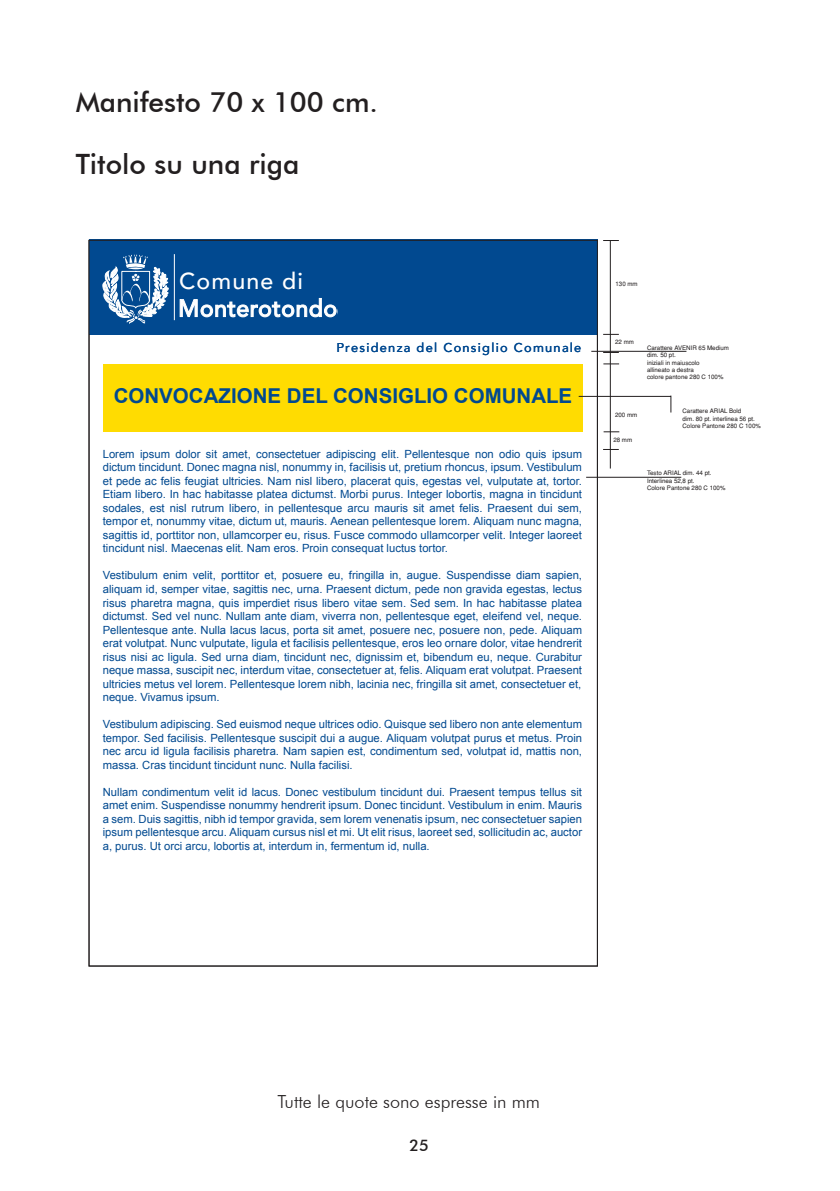
<style>
.page{position:relative;width:840px;height:1191px;background:#fff}
.page>*{position:absolute;margin:0;border:0;box-sizing:border-box;transform-origin:0 0}
.t1{font:500 28px "Futura BT";color:#231f20}
.t2{font:500 23.2px "Avenir";letter-spacing:.05em;color:#fff}
.t3{font:700 20.4px "Arial";color:#014990}
.t4{font:300 18px "Futura BT";color:#231f20}
.t5{font:500 16px "Futura BT";color:#231f20}
.t6{font:500 12.8px "Avenir";letter-spacing:.1em;color:#014990}
.t7{font:11.2px/13.6px "Arial";color:#014990;text-align:justify}
.t8{font:6.2px/7.4px "Helvetica";color:#231f20}
</style>
<div class="page">
<div style="left:89px;top:239px;width:508px;height:94px;background:#014990"></div>
<div style="left:104px;top:364px;width:478px;height:68px;background:#ffdc01"></div>
<hr style="left:174px;top:254px;width:1px;height:66px;background:#fff">
<svg style="left:103px;top:254px;width:66px;height:70px"></svg>
<hr style="left:591px;top:351px;width:95px;height:1px;background:#231f20">
<hr style="left:585px;top:477px;width:96px;height:1px;background:#231f20">
<hr style="left:609px;top:240px;width:1px;height:228px;background:#231f20">
<svg style="left:603px;top:240px;width:15px;height:1px"></svg>
<svg style="left:603px;top:334px;width:15px;height:1px"></svg>
<svg style="left:603px;top:352px;width:15px;height:1px"></svg>
<svg style="left:603px;top:363px;width:15px;height:1px"></svg>
<svg style="left:603px;top:431px;width:16px;height:1px"></svg>
<svg style="left:603px;top:449px;width:15px;height:1px"></svg>
<hr style="left:578px;top:396px;width:92px;height:1px;background:#231f20">
<svg style="left:670px;top:395px;width:1px;height:17px"></svg>
<svg style="left:179px;top:298px;width:157px;height:20px"></svg>
<h1 class="t1" style="left:76px;top:85px;width:304px">Manifesto 70 x 100 cm.</h1>
<h1 class="t1" style="left:76px;top:147px;width:225px">Titolo su una riga</h1>
<h2 class="t2" style="left:179px;top:267px;width:125px">Comune di</h2>
<p class="t6" style="left:336px;top:340px;width:246px">Presidenza del Consiglio Comunale</p>
<h3 class="t3" style="left:114px;top:382px;width:460px">CONVOCAZIONE DEL CONSIGLIO COMUNALE</h3>
<p class="t7" style="left:103px;top:447px;width:480px">Lorem ipsum dolor sit amet, consectetuer adipiscing elit. Pellentesque non odio quis ipsum dictum tincidunt. Donec magna nisl, nonummy in, facilisis ut, pretium rhoncus, ipsum. Vestibulum et pede ac felis feugiat ultricies. Nam nisl libero, placerat quis, egestas vel, vulputate at, tortor.<br>Etiam libero. In hac habitasse platea dictumst. Morbi purus. Integer lobortis, magna in tincidunt sodales, est nisl rutrum libero, in pellentesque arcu mauris sit amet felis. Praesent dui sem, tempor et, nonummy vitae, dictum ut, mauris. Aenean pellentesque lorem. Aliquam nunc magna, sagittis id, porttitor non, ullamcorper eu, risus. Fusce commodo ullamcorper velit. Integer laoreet tincidunt nisl. Maecenas elit. Nam eros. Proin consequat luctus tortor.</p>
<p class="t7" style="left:103px;top:569px;width:480px">Vestibulum enim velit, porttitor et, posuere eu, fringilla in, augue. Suspendisse diam sapien, aliquam id, semper vitae, sagittis nec, urna. Praesent dictum, pede non gravida egestas, lectus risus pharetra magna, quis imperdiet risus libero vitae sem. Sed sem. In hac habitasse platea dictumst. Sed vel nunc. Nullam ante diam, viverra non, pellentesque eget, eleifend vel, neque.<br>Pellentesque ante. Nulla lacus lacus, porta sit amet, posuere nec, posuere non, pede. Aliquam erat volutpat. Nunc vulputate, ligula et facilisis pellentesque, eros leo ornare dolor, vitae hendrerit risus nisi ac ligula. Sed urna diam, tincidunt nec, dignissim et, bibendum eu, neque. Curabitur neque massa, suscipit nec, interdum vitae, consectetuer at, felis. Aliquam erat volutpat. Praesent ultricies metus vel lorem. Pellentesque lorem nibh, lacinia nec, fringilla sit amet, consectetuer et, neque. Vivamus ipsum.</p>
<p class="t7" style="left:103px;top:717px;width:480px">Vestibulum adipiscing. Sed euismod neque ultrices odio. Quisque sed libero non ante elementum tempor. Sed facilisis. Pellentesque suscipit dui a augue. Aliquam volutpat purus et metus. Proin nec arcu id ligula facilisis pharetra. Nam sapien est, condimentum sed, volutpat id, mattis non, massa. Cras tincidunt tincidunt nunc. Nulla facilisi.</p>
<p class="t7" style="left:103px;top:785px;width:480px">Nullam condimentum velit id lacus. Donec vestibulum tincidunt dui. Praesent tempus tellus sit amet enim. Suspendisse nonummy hendrerit ipsum. Donec tincidunt. Vestibulum in enim. Mauris a sem. Duis sagittis, nibh id tempor gravida, sem lorem venenatis ipsum, nec consectetuer sapien ipsum pellentesque arcu. Aliquam cursus nisl et mi. Ut elit risus, laoreet sed, sollicitudin ac, auctor a, purus. Ut orci arcu, lobortis at, interdum in, fermentum id, nulla.</p>
<p class="t8" style="left:615px;top:280px;width:24px">130 mm</p>
<p class="t8" style="left:614px;top:338px;width:20px">22 mm</p>
<p class="t8" style="left:646px;top:344px;width:83px">Carattere AVENIR 65 Medium dim. 50 pt.<br>iniziali in maiuscolo<br>allineato a destra<br>colore pantone 280 C 100%</p>
<p class="t8" style="left:614px;top:410px;width:24px">200 mm</p>
<p class="t8" style="left:613px;top:436px;width:20px">28 mm</p>
<p class="t8" style="left:682px;top:407px;width:80px">Carattere ARIAL Bold<br>dim. 80 pt. interlinea 56 pt.<br>Colore Pantone 280 C 100%</p>
<p class="t8" style="left:646px;top:469px;width:80px">Testo ARIAL dim. 44 pt.<br>Interlinea 52,8 pt.<br>Colore Pantone 280 C 100%</p>
<h3 class="t4" style="left:277px;top:1090px;width:264px">Tutte le quote sono espresse in mm</h3>
<h3 class="t5" style="left:409px;top:1135px;width:21px">25</h3>
</div>
